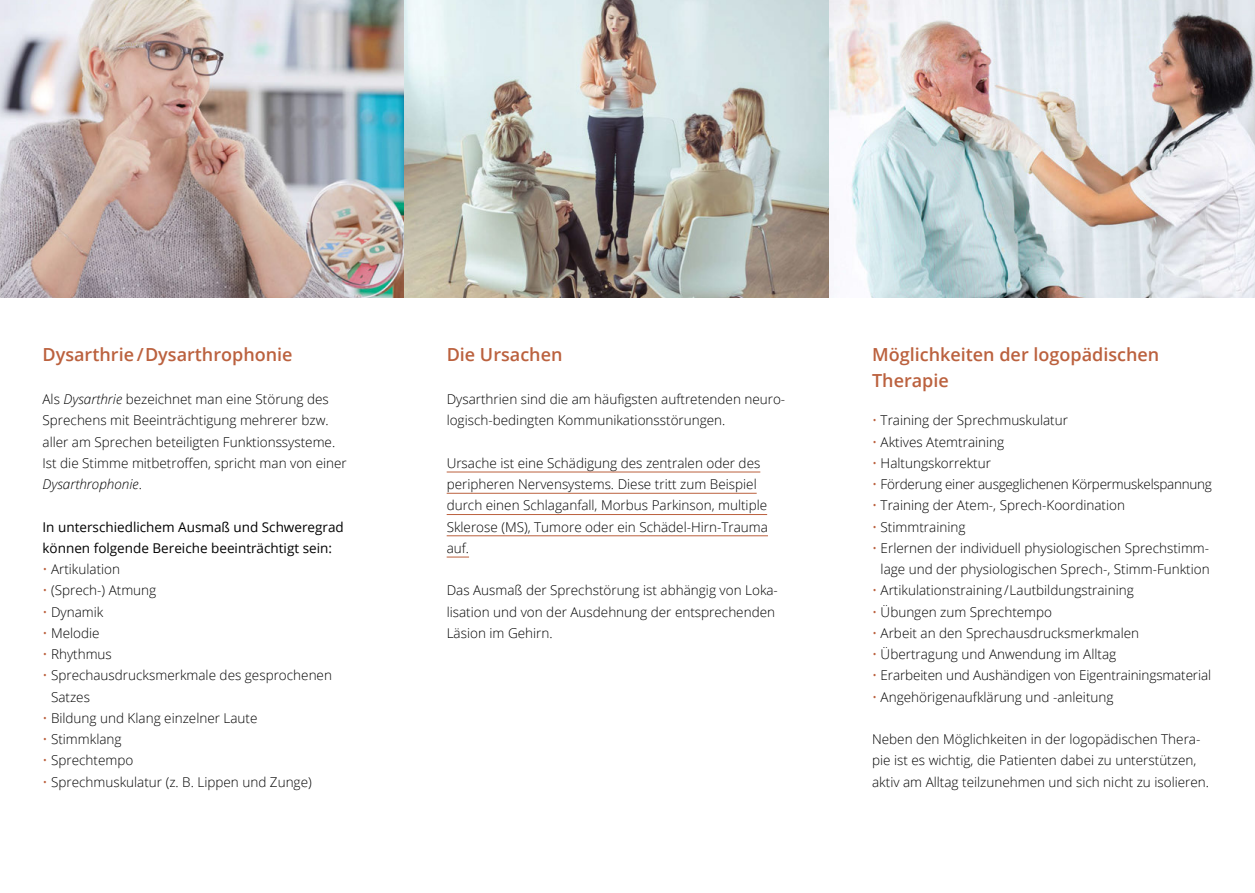
<style>
.page{position:relative;width:1255px;height:893px;background:#fff}
.page>*{position:absolute;margin:0;border:0;box-sizing:border-box;transform-origin:0 0}
.t1{font:600 18px/25.5px "Open Sans";color:#bb613e}
.t2{font:300 13.5px/21.3px "Open Sans";color:#000}
.t3{font:13.5px/21.3px "Open Sans";color:#000}
.t4{font:300 13.5px "Open Sans";letter-spacing:-.02em;color:#000}
.s1{font-style:italic}
.s2{color:#bb613e}
</style>
<div class="page">
<hr style="left:446px;top:472px;width:314px;height:1px;background:#bb613e">
<hr style="left:446px;top:493px;width:310px;height:1px;background:#bb613e">
<hr style="left:446px;top:514px;width:321px;height:1px;background:#bb613e">
<hr style="left:446px;top:535px;width:322px;height:1px;background:#bb613e">
<svg style="left:446px;top:557px;width:23px;height:1px"></svg>
<img style="left:0;top:0;width:404px;height:298px">
<img style="left:404px;top:0;width:425px;height:298px">
<img style="left:829px;top:0;width:425px;height:298px">
<h1 class="t1" style="left:43px;top:342px;width:252px">Dysarthrie / Dysarthrophonie</h1>
<p class="t2" style="left:43px;top:388px;width:306px">Als <span class="s1">Dysarthrie</span> bezeichnet man eine Störung des Sprechens mit Beeinträchtigung mehrerer bzw. aller am Sprechen beteiligten Funktionssysteme.<br>Ist die Stimme mitbetroffen, spricht man von einer <span class="s1">Dysarthrophonie</span>.</p>
<p class="t3" style="left:43px;top:516px;width:303px">In unterschiedlichem Ausmaß und Schweregrad können folgende Bereiche beeinträchtigt sein:</p>
<p class="t2" style="left:43px;top:558px;width:79px"><span class="s2">•</span> Artikulation</p>
<p class="t2" style="left:43px;top:579px;width:115px"><span class="s2">•</span> (Sprech-) Atmung</p>
<p class="t2" style="left:43px;top:601px;width:62px"><span class="s2">•</span> Dynamik</p>
<p class="t2" style="left:43px;top:622px;width:59px"><span class="s2">•</span> Melodie</p>
<p class="t2" style="left:43px;top:643px;width:71px"><span class="s2">•</span> Rhythmus</p>
<p class="t2" style="left:51px;top:664px;width:282px;text-indent:-9px"><span class="s2">•</span> Sprechausdrucksmerkmale des gesprochenen<br>Satzes</p>
<p class="t2" style="left:43px;top:707px;width:216px"><span class="s2">•</span> Bildung und Klang einzelner Laute</p>
<p class="t2" style="left:43px;top:728px;width:81px"><span class="s2">•</span> Stimmklang</p>
<p class="t2" style="left:43px;top:749px;width:92px"><span class="s2">•</span> Sprechtempo</p>
<p class="t2" style="left:43px;top:771px;width:271px"><span class="s2">•</span> Sprechmuskulatur (z. B. Lippen und Zunge)</p>
<h1 class="t1" style="left:446px;top:342px;width:117px">Die Ursachen</h1>
<p class="t2" style="left:446px;top:388px;width:340px">Dysarthrien sind die am häufigsten auftretenden neuro&shy;logisch-bedingten Kommunikationsstörungen.</p>
<p class="t2" style="left:446px;top:452px;width:323px">Ursache ist eine Schädigung des zentralen oder des peripheren Nervensystems. Diese tritt zum Beispiel durch einen Schlaganfall, Morbus Parkinson, multiple Sklerose (MS), Tumore oder ein Schädel-Hirn-Trauma auf.</p>
<p class="t2" style="left:446px;top:579px;width:333px">Das Ausmaß der Sprechstörung ist abhängig von Loka&shy;lisation und von der Ausdehnung der entsprechenden<br>Läsion im Gehirn.</p>
<h1 class="t1" style="left:872px;top:342px;width:289px">Möglichkeiten der logopädischen<br>Therapie</h1>
<p class="t2" style="left:872px;top:409px;width:197px"><span class="s2">•</span> Training der Sprechmuskulatur</p>
<p class="t2" style="left:872px;top:431px;width:134px"><span class="s2">•</span> Aktives Atemtraining</p>
<p class="t2" style="left:872px;top:452px;width:120px"><span class="s2">•</span> Haltungskorrektur</p>
<p class="t4" style="left:872px;top:475px;width:341px"><span class="s2">•</span> Förderung einer ausgeglichenen Körpermuskelspannung</p>
<p class="t2" style="left:872px;top:494px;width:254px"><span class="s2">•</span> Training der Atem-, Sprech-Koordination</p>
<p class="t2" style="left:872px;top:516px;width:95px"><span class="s2">•</span> Stimmtraining</p>
<p class="t2" style="left:872px;top:537px;width:339px;text-align:right"><span class="s2">•</span> Erlernen der individuell physiologischen Sprechstimm&shy;lage und der physiologischen Sprech-, Stimm-Funktion</p>
<p class="t2" style="left:872px;top:579px;width:263px"><span class="s2">•</span> Artikulationstraining / Lautbildungstraining</p>
<p class="t2" style="left:872px;top:601px;width:181px"><span class="s2">•</span> Übungen zum Sprechtempo</p>
<p class="t2" style="left:872px;top:622px;width:268px"><span class="s2">•</span> Arbeit an den Sprechausdrucksmerkmalen</p>
<p class="t2" style="left:872px;top:643px;width:246px"><span class="s2">•</span> Übertragung und Anwendung im Alltag</p>
<p class="t2" style="left:872px;top:664px;width:340px"><span class="s2">•</span> Erarbeiten und Aushändigen von Eigentrainingsmaterial</p>
<p class="t2" style="left:872px;top:686px;width:243px"><span class="s2">•</span> Angehörigenaufklärung und -anleitung</p>
<p class="t2" style="left:872px;top:728px;width:338px">Neben den Möglichkeiten in der logopädischen Thera&shy;pie ist es wichtig, die Patienten dabei zu unterstützen, aktiv am Alltag teilzunehmen und sich nicht zu isolieren.</p>
</div>
